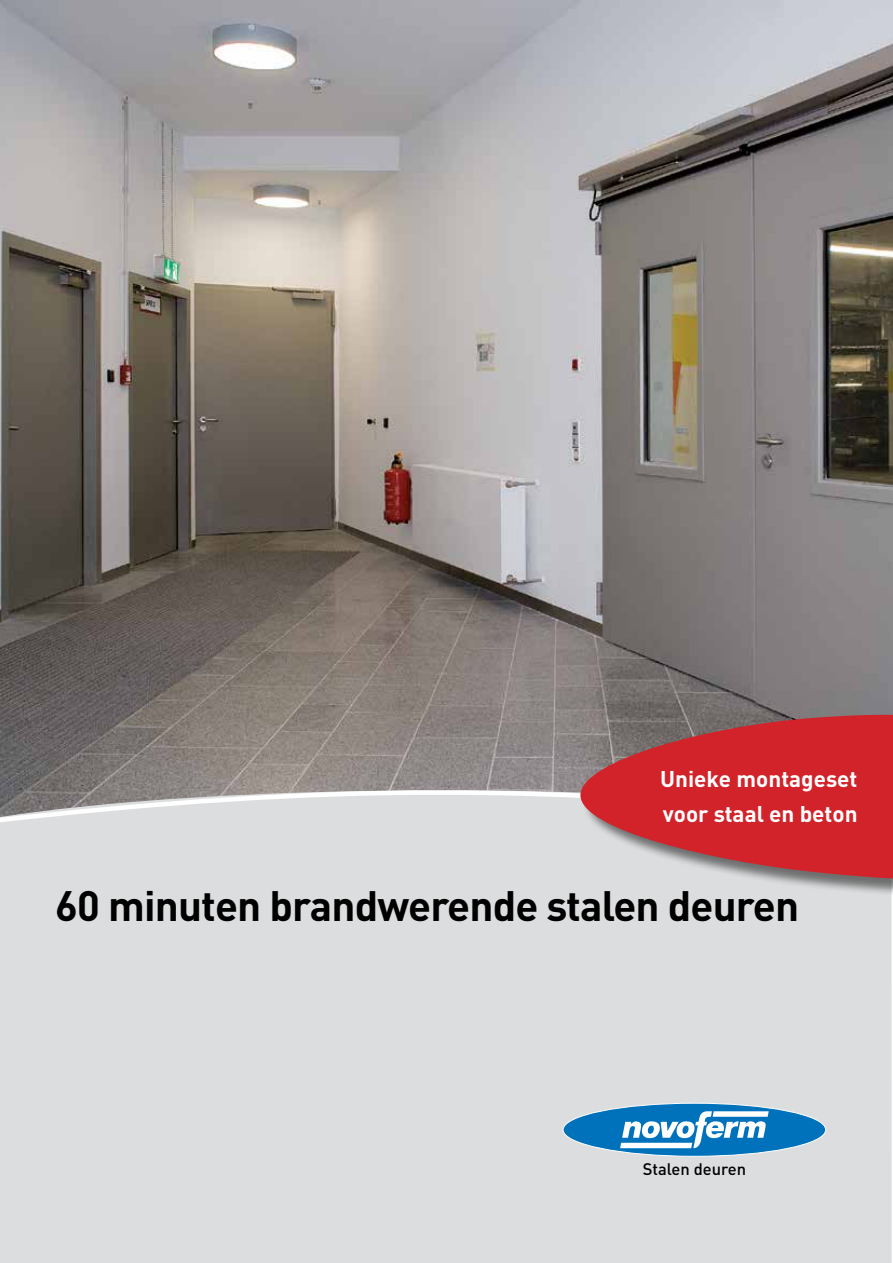
<style>
.page{position:relative;width:893px;height:1263px;background:#fff}
.page>*{position:absolute;margin:0;border:0;box-sizing:border-box;transform-origin:0 0}
.t1{font:700 42px "DIN";letter-spacing:-.02em;color:#000}
.t2{font:700 22.5px/34.5px "DIN";color:#fff}
.t3{font:500 16.5px "DIN";color:#000}
</style>
<div class="page">
<img style="left:0;top:0;width:893px;height:781px">
<div style="left:0;top:781px;width:892px;height:482px;background:#dcddde"></div>
<svg style="left:0;top:783px;width:580px;height:43px;background:#c5c3c3"></svg>
<div style="left:583px;top:717px;width:310px;height:180px;background:#000;opacity:.5"></div>
<svg style="left:580px;top:714px;width:313px;height:164px;background:#c44247"></svg>
<div style="left:563px;top:1103px;width:263px;height:53px;background:#0072bc;border-radius:50%"></div>
<div style="left:563px;top:1103px;width:263px;height:54px;border:1px solid #fff;border-radius:50%"></div>
<svg style="left:620px;top:1111px;width:149px;height:37px"></svg>
<p class="t2" style="left:660px;top:761px;width:199px">Unieke montageset voor staal en beton</p>
<p class="t1" style="left:55px;top:878px;width:745px">60 minuten brandwerende stalen deuren</p>
<p class="t3" style="left:643px;top:1158px;width:105px">Stalen deuren</p>
</div>
